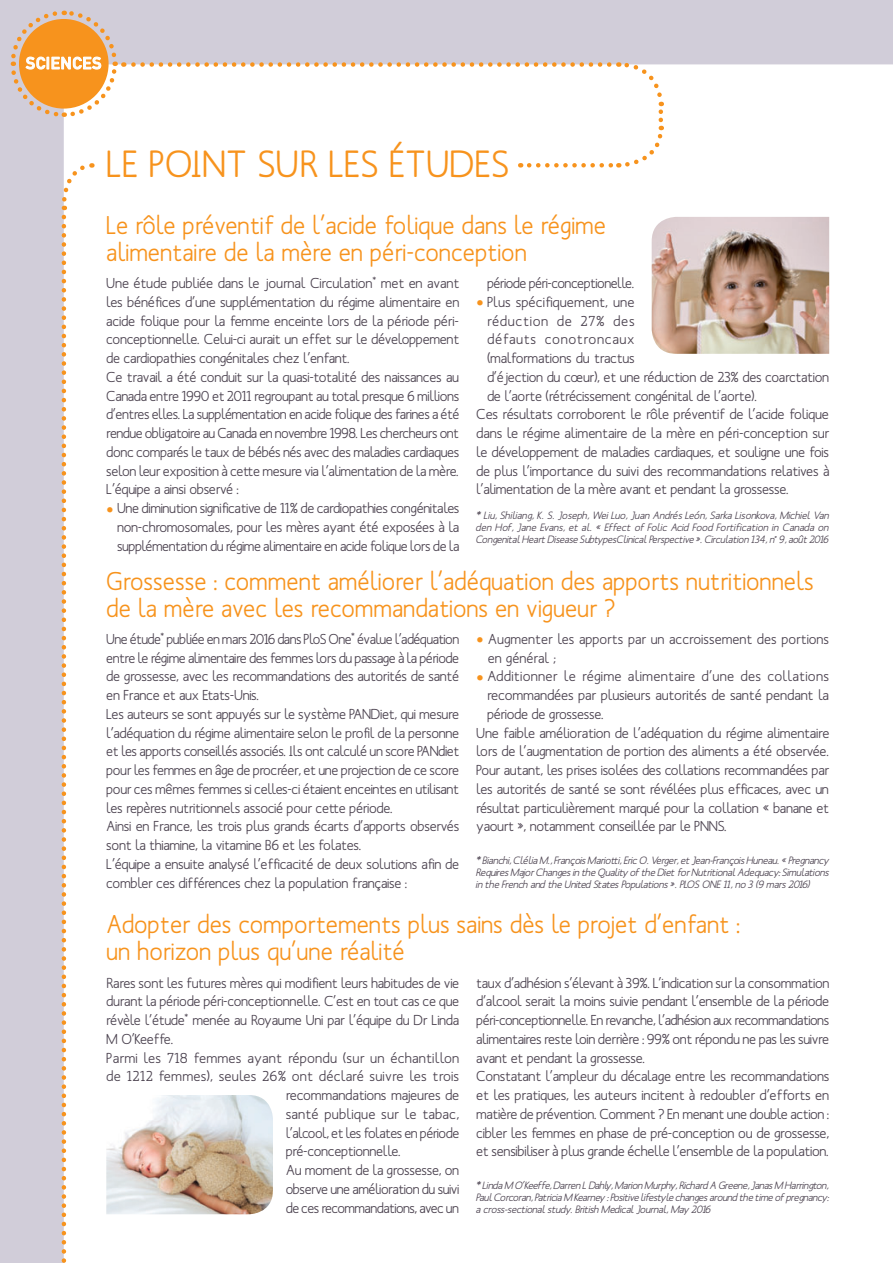
<style>
.page{position:relative;width:893px;height:1263px;background:#d1cdd9}
.page>*{position:absolute;margin:0;border:0;box-sizing:border-box;transform-origin:0 0}
.t1{font:500 37.5px "Mank Sans";color:#f7931d}
.t2{font:500 25.5px/27px "Mank Sans";color:#f7931d}
.t3{font:700 16.5px "DIN Alternate";letter-spacing:.04em;color:#fff}
.t4{font:500 14.25px/18.8px "Mank Sans";letter-spacing:-.02em;color:#4c4350;text-align:justify}
.t5{font:500 14.25px "Mank Sans";letter-spacing:.01em;color:#4c4350}
.t6{font:500 14.25px/18.8px "Mank Sans";color:#4c4350}
.t7{font:italic 500 10.5px/12px "Mank Sans";letter-spacing:-.02em;color:#4c4350;text-align:justify}
.s1{font-size:30px;color:#f7931d}
</style>
<div class="page">
<div style="left:64px;top:64px;width:829px;height:1199px;background:#fff"></div>
<div style="left:529px;top:126px;width:136px;height:44px;background:#fff"></div>
<svg style="left:618px;top:62px;width:47px;height:58px;background:#fcf7f1"></svg>
<svg style="left:61px;top:162px;width:49px;height:48px;background:#fbf5ef"></svg>
<svg style="left:62px;top:217px;width:4px;height:1046px"></svg>
<img style="left:106px;top:1095px;width:167px;height:119px">
<img style="left:652px;top:217px;width:177px;height:137px">
<svg style="left:10px;top:10px;width:599px;height:109px"></svg>
<div style="left:98px;top:140px;width:418px;height:53px;background:#fff"></div>
<p class="t3" style="left:26px;top:51px;width:77px">SCIENCES</p>
<p class="t1" style="left:106px;top:140px;width:404px">LE POINT SUR LES ÉTUDES</p>
<p class="t2" style="left:106px;top:211px;width:501px">Le rôle préventif de l’acide folique dans le régime alimentaire de la mère en péri-conception</p>
<p class="t4" style="left:106px;top:274px;width:355px">Une étude publiée dans le journal Circulation<sup>*</sup> met en avant les bénéfices d’une supplémentation du régime alimentaire en acide folique pour la femme enceinte lors de la période péri&shy;conceptionnelle. Celui-ci aurait un effet sur le développement de cardiopathies congénitales chez l’enfant.</p>
<p class="t4" style="left:106px;top:367px;width:355px">Ce travail a été conduit sur la quasi-totalité des naissances au Canada entre 1990 et 2011 regroupant au total presque 6 millions d’entres elles. La supplémentation en acide folique des farines a été rendue obligatoire au Canada en novembre 1998. Les chercheurs ont donc comparés le taux de bébés nés avec des maladies cardiaques selon leur exposition à cette mesure via l’alimentation de la mère.</p>
<p class="t4" style="left:106px;top:480px;width:134px">L’équipe a ainsi observé :</p>
<p class="t4" style="left:117px;top:499px;width:344px;text-indent:-11px"><span class="s1">•</span> Une diminution significative de 11% de cardiopathies congénitales non-chromosomales, pour les mères ayant été exposées à la supplémentation du régime alimentaire en acide folique lors de la</p>
<p class="t4" style="left:487px;top:274px;width:149px">période péri-conceptionelle.</p>
<p class="t4" style="left:487px;top:292px;width:344px;text-align:left;text-indent:-11px"><span class="s1">•</span> Plus spécifiquement, une<br>réduction de 27% des<br>défauts conotroncaux<br>(malformations du tractus<br>d’éjection du cœur), et une réduction de 23% des coarctation de l’aorte (rétrécissement congénital de l’aorte).</p>
<p class="t4" style="left:476px;top:405px;width:355px">Ces résultats corroborent le rôle préventif de l’acide folique dans le régime alimentaire de la mère en péri-conception sur le développement de maladies cardiaques, et souligne une fois de plus l’importance du suivi des recommandations relatives à l’alimentation de la mère avant et pendant la grossesse.</p>
<p class="t7" style="left:476px;top:509px;width:354px">* Liu, Shiliang, K. S. Joseph, Wei Luo, Juan Andrés León, Sarka Lisonkova, Michiel Van den Hof, Jane Evans, et al. « Effect of Folic Acid Food Fortification in Canada on Congenital Heart Disease SubtypesClinical Perspective ». Circulation 134, n° 9, août 2016</p>
<p class="t2" style="left:106px;top:567px;width:709px">Grossesse : comment améliorer l’adéquation des apports nutritionnels de la mère avec les recommandations en vigueur ?</p>
<p class="t4" style="left:106px;top:629px;width:354px">Une étude<sup>*</sup> publiée en mars 2016 dans PloS One<sup>*</sup> évalue l’adéquation entre le régime alimentaire des femmes lors du passage à la période de grossesse, avec les recommandations des autorités de santé en France et aux Etats-Unis.</p>
<p class="t4" style="left:106px;top:704px;width:355px">Les auteurs se sont appuyés sur le système PANDiet, qui mesure l’adéquation du régime alimentaire selon le profil de la personne et les apports conseillés associés. Ils ont calculé un score PANdiet pour les femmes en âge de procréer, et une projection de ce score pour ces mêmes femmes si celles-ci étaient enceintes en utilisant les repères nutritionnels associé pour cette période.</p>
<p class="t4" style="left:106px;top:817px;width:354px">Ainsi en France, les trois plus grands écarts d’apports observés sont la thiamine, la vitamine B6 et les folates.</p>
<p class="t4" style="left:106px;top:854px;width:354px">L’équipe a ensuite analysé l’efficacité de deux solutions afin de combler ces différences chez la population française :</p>
<p class="t6" style="left:488px;top:629px;width:343px;text-indent:-12px"><span class="s1">•</span> Augmenter les apports par un accroissement des portions en général ;</p>
<p class="t4" style="left:487px;top:667px;width:344px;text-indent:-11px"><span class="s1">•</span> Additionner le régime alimentaire d’une des collations recommandées par plusieurs autorités de santé pendant la période de grossesse.</p>
<p class="t4" style="left:476px;top:723px;width:355px">Une faible amélioration de l’adéquation du régime alimentaire lors de l’augmentation de portion des aliments a été observée.<br>Pour autant, les prises isolées des collations recommandées par les autorités de santé se sont révélées plus efficaces, avec un résultat particulièrement marqué pour la collation « banane et yaourt », notamment conseillée par le PNNS.</p>
<p class="t7" style="left:476px;top:854px;width:355px">* Bianchi, Clélia M., François Mariotti, Eric O. Verger, et Jean-François Huneau. « Pregnancy Requires Major Changes in the Quality of the Diet for Nutritional Adequacy: Simulations in the French and the United States Populations ». PLOS ONE 11, no 3 (9 mars 2016)</p>
<p class="t2" style="left:106px;top:911px;width:635px">Adopter des comportements plus sains dès le projet d’enfant : un horizon plus qu’une réalité</p>
<p class="t4" style="left:106px;top:973px;width:354px">Rares sont les futures mères qui modifient leurs habitudes de vie durant la période péri-conceptionnelle. C’est en tout cas ce que révèle l’étude<sup>*</sup> menée au Royaume Uni par l’équipe du Dr Linda M O’Keeffe.</p>
<p class="t5" style="left:106px;top:1049px;width:355px">Parmi les 718 femmes ayant répondu (sur un échantillon</p>
<p class="t5" style="left:106px;top:1067px;width:354px">de 1212 femmes), seules 26% ont déclaré suivre les trois</p>
<p class="t4" style="left:286px;top:1086px;width:175px">recommandations majeures de</p>
<p class="t5" style="left:286px;top:1105px;width:175px">santé publique sur le tabac,</p>
<p class="t4" style="left:286px;top:1123px;width:175px">l’alcool, et les folates en période</p>
<p class="t4" style="left:286px;top:1142px;width:117px">pré-conceptionnelle.</p>
<p class="t4" style="left:286px;top:1161px;width:175px">Au moment de la grossesse, on observe une amélioration du suivi de ces recommandations, avec un</p>
<p class="t4" style="left:476px;top:973px;width:355px">taux d’adhésion s’élevant à 39%. L’indication sur la consommation d’alcool serait la moins suivie pendant l’ensemble de la période péri-conceptionnelle. En revanche, l’adhésion aux recommandations alimentaires reste loin derrière : 99% ont répondu ne pas les suivre avant et pendant la grossesse.</p>
<p class="t4" style="left:476px;top:1067px;width:355px">Constatant l’ampleur du décalage entre les recommandations et les pratiques, les auteurs incitent à redoubler d’efforts en matière de prévention. Comment ? En menant une double action : cibler les femmes en phase de pré-conception ou de grossesse, et sensibiliser à plus grande échelle l’ensemble de la population.</p>
<p class="t7" style="left:476px;top:1179px;width:354px">* Linda M O’Keeffe, Darren L Dahly, Marion Murphy, Richard A Greene, Janas M Harrington, Paul Corcoran, Patricia M Kearney : Positive lifestyle changes around the time of pregnancy: a cross-sectional study. British Medical Journal, May 2016</p>
</div>
